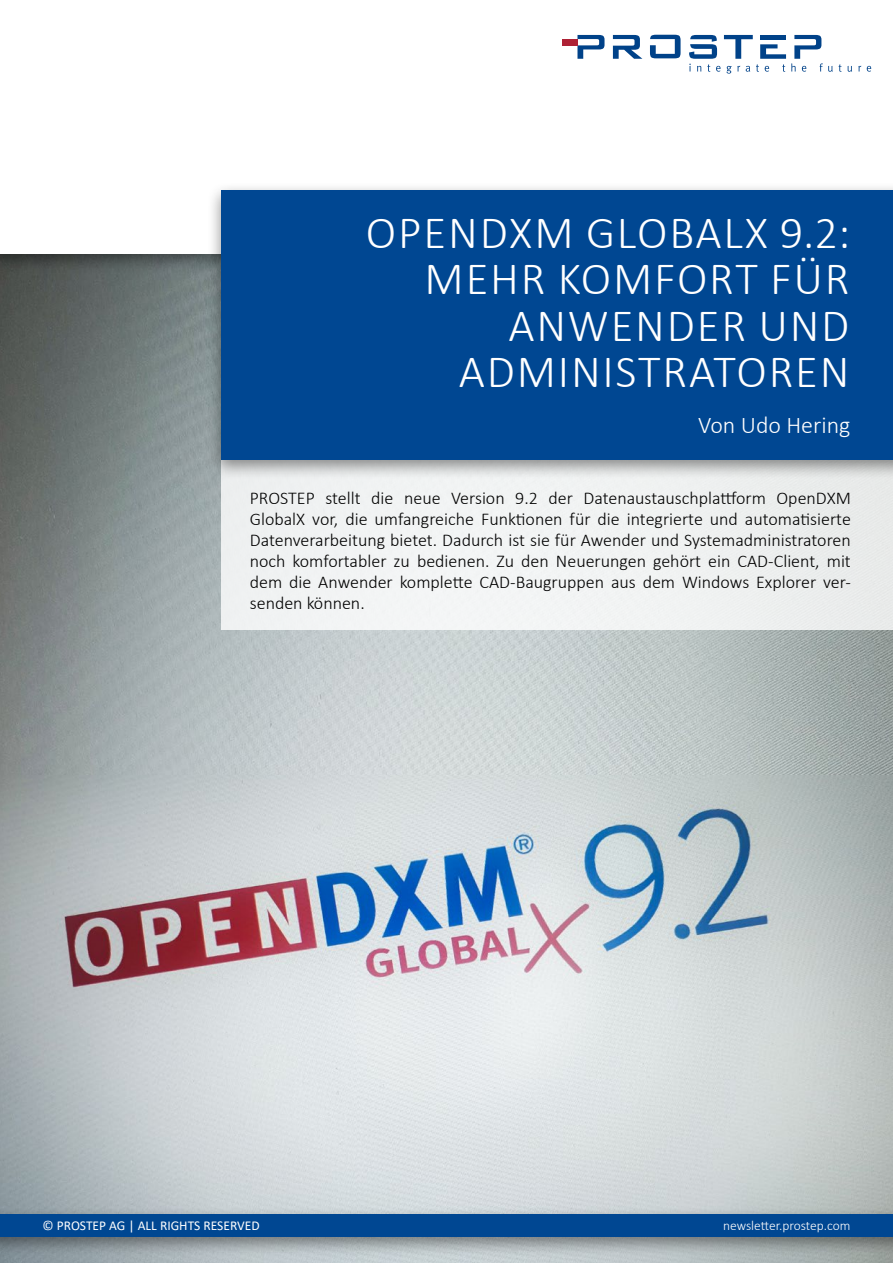
<style>
.page{position:relative;width:893px;height:1263px;background:#fff}
.page>*{position:absolute;margin:0;border:0;box-sizing:border-box;transform-origin:0 0}
.t1{font:300 46.5px/46.5px "Calibri";letter-spacing:.04em;color:#fff;text-align:right}
.t2{font:300 24px "Calibri";color:#fff}
.t3{font:300 18px/21px "Calibri";color:#000;text-align:justify}
.t4{font:13.5px "Calibri";color:#fff}
.t5{font:300 13.5px "Calibri";color:#fff}
</style>
<div class="page">
<img style="left:0;top:774px;width:893px;height:489px">
<img style="left:0;top:274px;width:893px;height:500px">
<div style="left:221px;top:425px;width:672px;height:205px;background:#f0f2f2"></div>
<div style="left:207px;top:182px;width:686px;height:298px;background:#000;opacity:.43"></div>
<div style="left:221px;top:190px;width:672px;height:269px;background:#004792"></div>
<svg style="left:650px;top:35px;width:31px;height:23px"></svg>
<svg style="left:577px;top:35px;width:27px;height:24px"></svg>
<svg style="left:613px;top:35px;width:29px;height:24px"></svg>
<div style="left:562px;top:39px;width:15px;height:6px;background:#ae2135"></div>
<svg style="left:839px;top:64px;width:3px;height:8px"></svg>
<svg style="left:848px;top:66px;width:4px;height:6px"></svg>
<svg style="left:858px;top:66px;width:3px;height:6px"></svg>
<svg style="left:867px;top:66px;width:4px;height:6px"></svg>
<svg style="left:689px;top:35px;width:144px;height:39px"></svg>
<hr style="left:760px;top:35px;width:26px;height:4px;background:#004289">
<div style="left:0;top:1206px;width:893px;height:51px;background:#000;opacity:.43"></div>
<div style="left:0;top:1214px;width:893px;height:23px;background:#004792"></div>
<h1 class="t1" style="left:366px;top:208px;width:486px">OPENDXM GLOBALX 9.2:<br>MEHR KOMFORT FÜR<br>ANWENDER UND<br>ADMINISTRATOREN</h1>
<h2 class="t2" style="left:698px;top:410px;width:154px">Von Udo Hering</h2>
<p class="t3" style="left:250px;top:487px;width:603px">PROSTEP stellt die neue Version 9.2 der Datenaustauschplattform OpenDXM GlobalX vor, die umfangreiche Funktionen für die integrierte und automatisierte Datenverarbeitung bietet. Dadurch ist sie für Awender und Systemadministratoren noch komfortabler zu bedienen. Zu den Neuerungen gehört ein CAD-Client, mit dem die Anwender komplette CAD-Baugruppen aus dem Windows Explorer ver&shy;senden können.</p>
<p class="t4" style="left:43px;top:1216px;width:219px">© PROSTEP AG | ALL RIGHTS RESERVED</p>
<p class="t5" style="left:723px;top:1217px;width:129px">newsletter.prostep.com</p>
</div>
